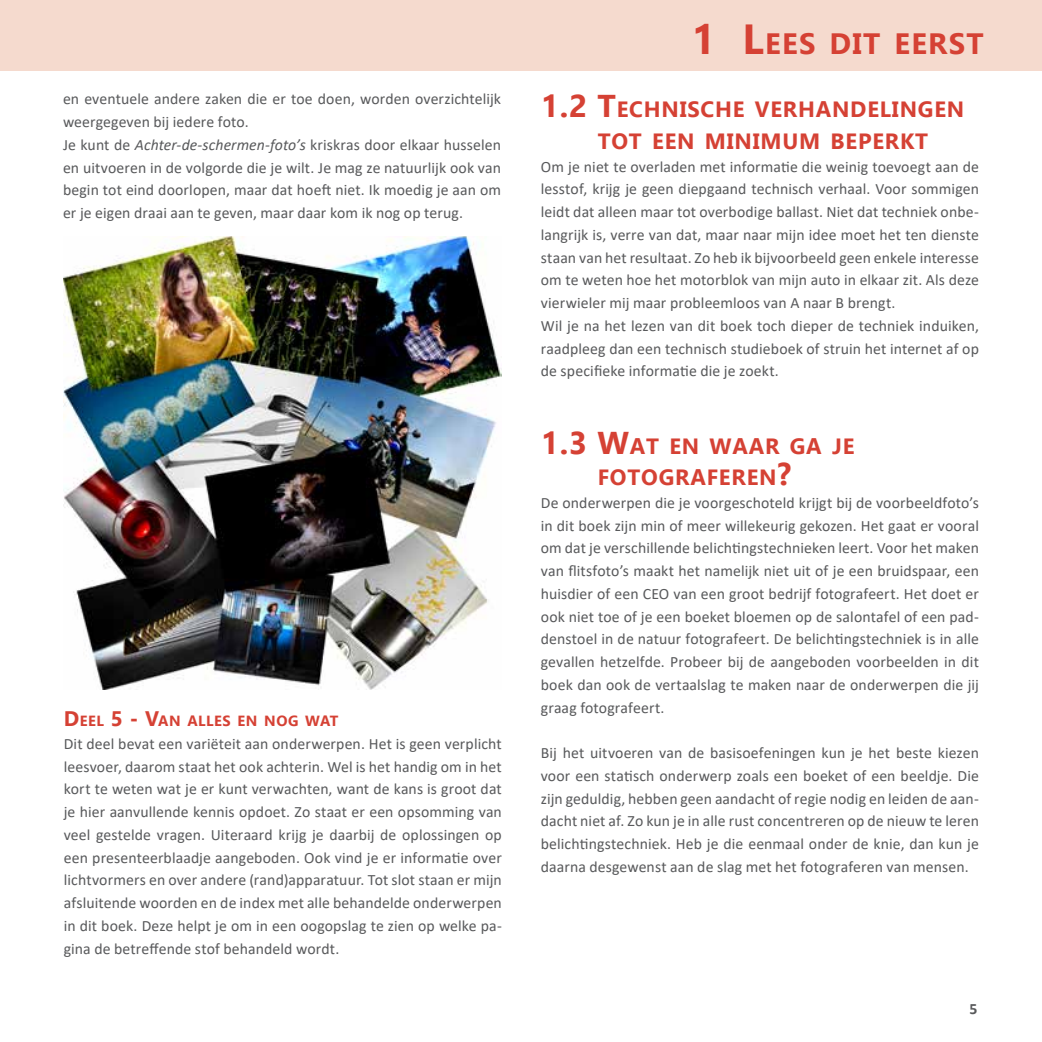
<style>
.page{position:relative;width:1042px;height:1042px;background:#fff}
.page>*{position:absolute;margin:0;border:0;box-sizing:border-box;transform-origin:0 0}
.t1{font:700 29.4px "Ebrima";letter-spacing:.045em;color:#d54134}
.t2{font:700 22.05px/31.5px "Ebrima";letter-spacing:.035em;color:#d54134;text-align:center}
.t3{font:15.75px/22.8px "Calibri";letter-spacing:.005em;color:#58595b;text-align:justify}
.t4{font:700 15.75px "Calibri";color:#58595b}
.t5{font:700 14.7px "Ebrima";letter-spacing:.035em;color:#d54134}
.s1{font-size:42px}
.s2{font-style:italic}
.s3{font-size:31.5px}
.s4{font-size:21px}
</style>
<div class="page">
<div style="left:0;top:0;width:1042px;height:71px;background:#f5dace"></div>
<img style="left:63px;top:236px;width:438px;height:453px">
<h1 class="t1" style="left:691px;top:22px;width:293px"><span class="s1">1 L</span>EES DIT EERST</h1>
<p class="t3" style="left:63px;top:87px;width:440px;text-align:left">en eventuele andere zaken die er toe doen, worden overzichtelijk weergegeven bij iedere foto.<br>Je kunt de <span class="s2">Achter-de-schermen-foto’s</span> kriskras door elkaar husselen en uitvoeren in de volgorde die je wilt. Je mag ze natuurlijk ook van begin tot eind doorlopen, maar dat hoeft niet. Ik moedig je aan om er je eigen draai aan te geven, maar daar kom ik nog op terug.</p>
<h2 class="t2" style="left:541px;top:93px;width:425px"><span class="s3">1.2 T</span>ECHNISCHE VERHANDELINGEN<br>TOT EEN MINIM UM BEPERKT</h2>
<p class="t3" style="left:541px;top:155px;width:440px;text-align:left">Om je niet te overladen met informatie die weinig toevoegt aan de lesstof, krijg je geen diepgaand technisch verhaal. Voor sommigen leidt dat alleen maar tot overbodige ballast. Niet dat techniek onbe&shy;langrijk is, verre van dat, maar naar mijn idee moet het ten dienste staan van het resultaat. Zo heb ik bijvoorbeeld geen enkele interesse om te weten hoe het motorblok van mijn auto in elkaar zit. Als deze vierwieler mij maar probleemloos van A naar B brengt.<br>Wil je na het lezen van dit boek toch dieper de techniek induiken, raadpleeg dan een technisch studieboek of struin het internet af op de specifieke informatie die je zoekt.</p>
<p class="t5" style="left:64px;top:710px;width:276px"><span class="s4">D</span>EEL <span class="s4">5 - V</span>AN ALLES EN NOG WAT</p>
<p class="t3" style="left:64px;top:732px;width:440px">Dit deel bevat een variëteit aan onderwerpen. Het is geen verplicht leesvoer, daarom staat het ook achterin. Wel is het handig om in het kort te weten wat je er kunt verwachten, want de kans is groot dat je hier aanvullende kennis opdoet. Zo staat er een opsomming van veel gestelde vragen. Uiteraard krijg je daarbij de oplossingen op een presenteerblaadje aangeboden. Ook vind je er informatie over lichtvormers en over andere (rand)apparatuur. Tot slot staan er mijn afsluitende woorden en de index met alle behandelde onderwerpen in dit boek. Deze helpt je om in een oogopslag te zien op welke pa&shy;gina de betreffende stof behandeld wordt.</p>
<h2 class="t2" style="left:541px;top:429px;width:315px"><span class="s3">1.3 W</span>AT EN WAAR GA JE<br>FOTOGRAFEREN<span class="s3">?</span></h2>
<p class="t3" style="left:541px;top:491px;width:440px">De onderwerpen die je voorgeschoteld krijgt bij de voorbeeldfoto’s in dit boek zijn min of meer willekeurig gekozen. Het gaat er vooral om dat je verschillende belichtingstechnieken leert. Voor het maken van flitsfoto’s maakt het namelijk niet uit of je een bruidspaar, een huisdier of een CEO van een groot bedrijf fotografeert. Het doet er ook niet toe of je een boeket bloemen op de salontafel of een pad&shy;denstoel in de natuur fotografeert. De belichtingstechniek is in alle gevallen hetzelfde. Probeer bij de aangeboden voorbeelden in dit boek dan ook de vertaalslag te maken naar de onderwerpen die jij graag fotografeert.</p>
<p class="t3" style="left:541px;top:741px;width:440px">Bij het uitvoeren van de basisoefeningen kun je het beste kiezen voor een statisch onderwerp zoals een boeket of een beeldje. Die zijn geduldig, hebben geen aandacht of regie nodig en leiden de aan&shy;dacht niet af. Zo kun je in alle rust concentreren op de nieuw te leren belichtingstechniek. Heb je die eenmaal onder de knie, dan kun je daarna desgewenst aan de slag met het fotograferen van mensen.</p>
<p class="t4" style="left:969px;top:997px;width:9px">5</p>
</div>
